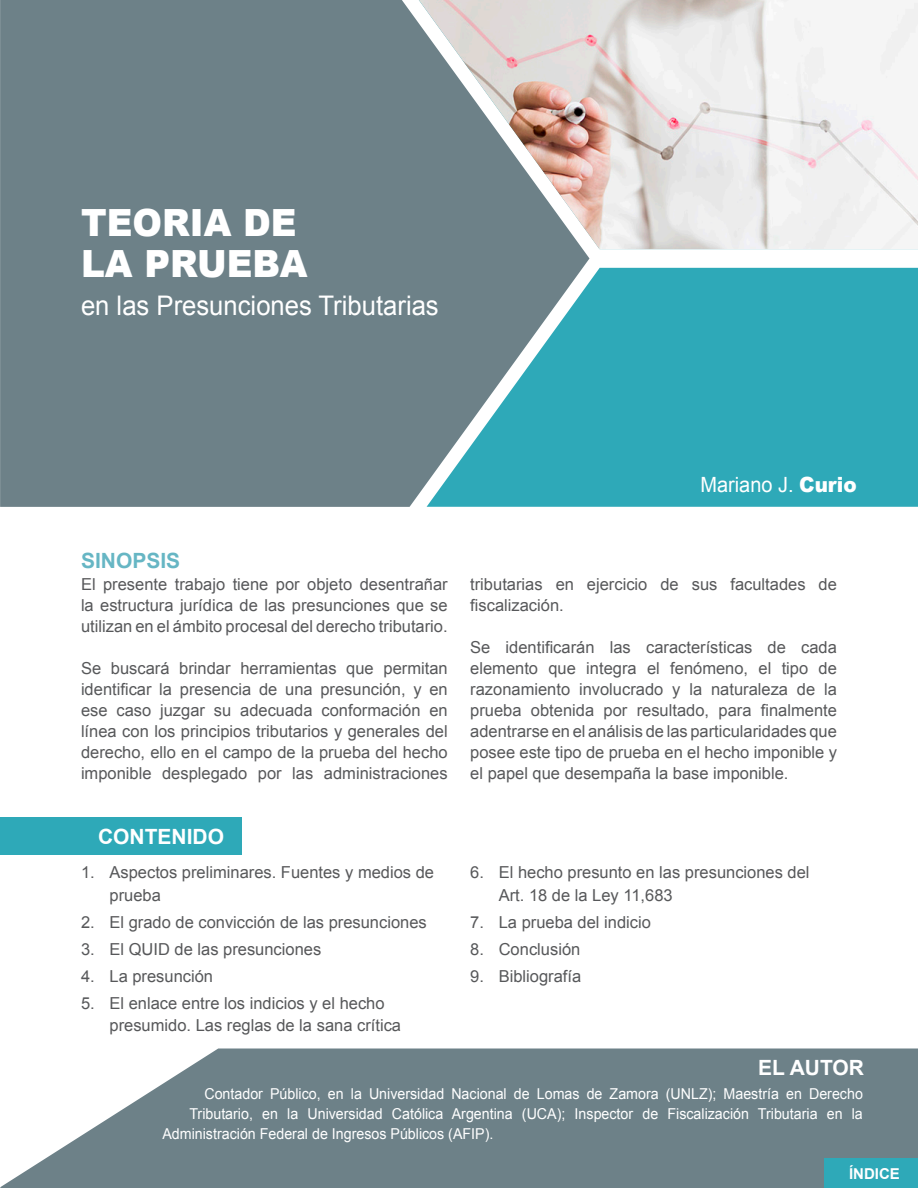
<style>
.page{position:relative;width:918px;height:1188px;background:#fff}
.page>*{position:absolute;margin:0;border:0;box-sizing:border-box;transform-origin:0 0}
.t1{font:900 37.5px "Arial";color:#fff;scale:.95 1}
.t2{font:27px "Arial";color:#fff;scale:.95 1}
.t3{font:700 21px "Arial";color:#fff}
.t4{font:21px "Arial";color:#fff;scale:.95 1}
.t5{font:700 21px "Arial";color:#66b6c4}
.t6{font:16.5px/21px "Arial";color:#57585a}
.t7{font:15px "Arial";color:#fff;scale:.95 1}
.t8{font:700 15px "Arial";color:#fff}
.s1{font-weight:900}
</style>
<div class="page">
<div style="left:0;top:0;width:589px;height:507px;background:#6d8188"></div>
<svg style="left:427px;top:268px;width:491px;height:239px;background:#3da6b3"></svg>
<svg style="left:0;top:1049px;width:918px;height:139px;background:#7e9096"></svg>
<div style="left:396px;top:0;width:23px;height:249px;background:#6d8188"></div>
<div style="left:0;top:818px;width:241px;height:37px;background:#2ea9b8"></div>
<img style="left:419px;top:0;width:499px;height:249px">
<div style="left:824px;top:1158px;width:94px;height:30px;background:#2ea9b8"></div>
<p class="t1" style="left:81px;top:195px;width:229px">TEORIA DE</p>
<p class="t1" style="left:81px;top:236px;width:240px">LA PRUEBA</p>
<p class="t2" style="left:81px;top:288px;width:378px">en las Presunciones Tributarias</p>
<p class="t4" style="left:700px;top:470px;width:166px">Mariano J. <span class="s1">Curio</span></p>
<p class="t5" style="left:81px;top:547px;width:101px">SINOPSIS</p>
<p class="t6" style="left:81px;top:574px;width:368px;text-align:justify">El presente trabajo tiene por objeto desentrañar la estructura jurídica de las presunciones que se utilizan en el ámbito procesal del derecho tributario.</p>
<p class="t6" style="left:81px;top:658px;width:368px;text-align:justify">Se buscará brindar herramientas que permitan identificar la presencia de una presunción, y en ese caso juzgar su adecuada conformación en línea con los principios tributarios y generales del derecho, ello en el campo de la prueba del hecho imponible desplegado por las administraciones</p>
<p class="t3" style="left:98px;top:822px;width:127px">CONTENIDO</p>
<p class="t6" style="left:110px;top:861px;width:326px;line-height:22.5px;text-indent:-28px">1. Aspectos preliminares. Fuentes y medios de prueba</p>
<p class="t6" style="left:81px;top:912px;width:347px">2. El grado de convicción de las presunciones</p>
<p class="t6" style="left:81px;top:939px;width:242px">3. El QUID de las presunciones</p>
<p class="t6" style="left:81px;top:966px;width:134px">4. La presunción</p>
<p class="t6" style="left:110px;top:992px;width:293px;line-height:22.5px;text-indent:-28px">5. El enlace entre los indicios y el hecho presumido. Las reglas de la sana crítica</p>
<p class="t6" style="left:470px;top:574px;width:368px">tributarias en ejercicio de sus facultades de fiscalización.</p>
<p class="t6" style="left:470px;top:637px;width:368px;text-align:justify">Se identificarán las características de cada elemento que integra el fenómeno, el tipo de razonamiento involucrado y la naturaleza de la prueba obtenida por resultado, para finalmente adentrarse en el análisis de las particularidades que posee este tipo de prueba en el hecho imponible y el papel que desempaña la base imponible.</p>
<p class="t6" style="left:499px;top:861px;width:312px;line-height:22.5px;text-indent:-28px">6. El hecho presunto en las presunciones del<br>Art. 18 de la Ley 11,683</p>
<p class="t6" style="left:470px;top:912px;width:182px">7. La prueba del indicio</p>
<p class="t6" style="left:470px;top:939px;width:112px">8. Conclusión</p>
<p class="t6" style="left:470px;top:966px;width:113px">9. Bibliografía</p>
<p class="t3" style="left:758px;top:1054px;width:107px">EL AUTOR</p>
<p class="t7" style="left:204px;top:1083px;width:695px">Contador Público, en la Universidad Nacional de Lomas de Zamora (UNLZ); Maestría en Derecho</p>
<p class="t7" style="left:189px;top:1104px;width:710px">Tributario, en la Universidad Católica Argentina (UCA); Inspector de Fiscalización Tributaria en la</p>
<p class="t7" style="left:162px;top:1124px;width:350px">Administración Federal de Ingresos Públicos (AFIP).</p>
<p class="t8" style="left:849px;top:1164px;width:52px">ÍNDICE</p>
</div>
